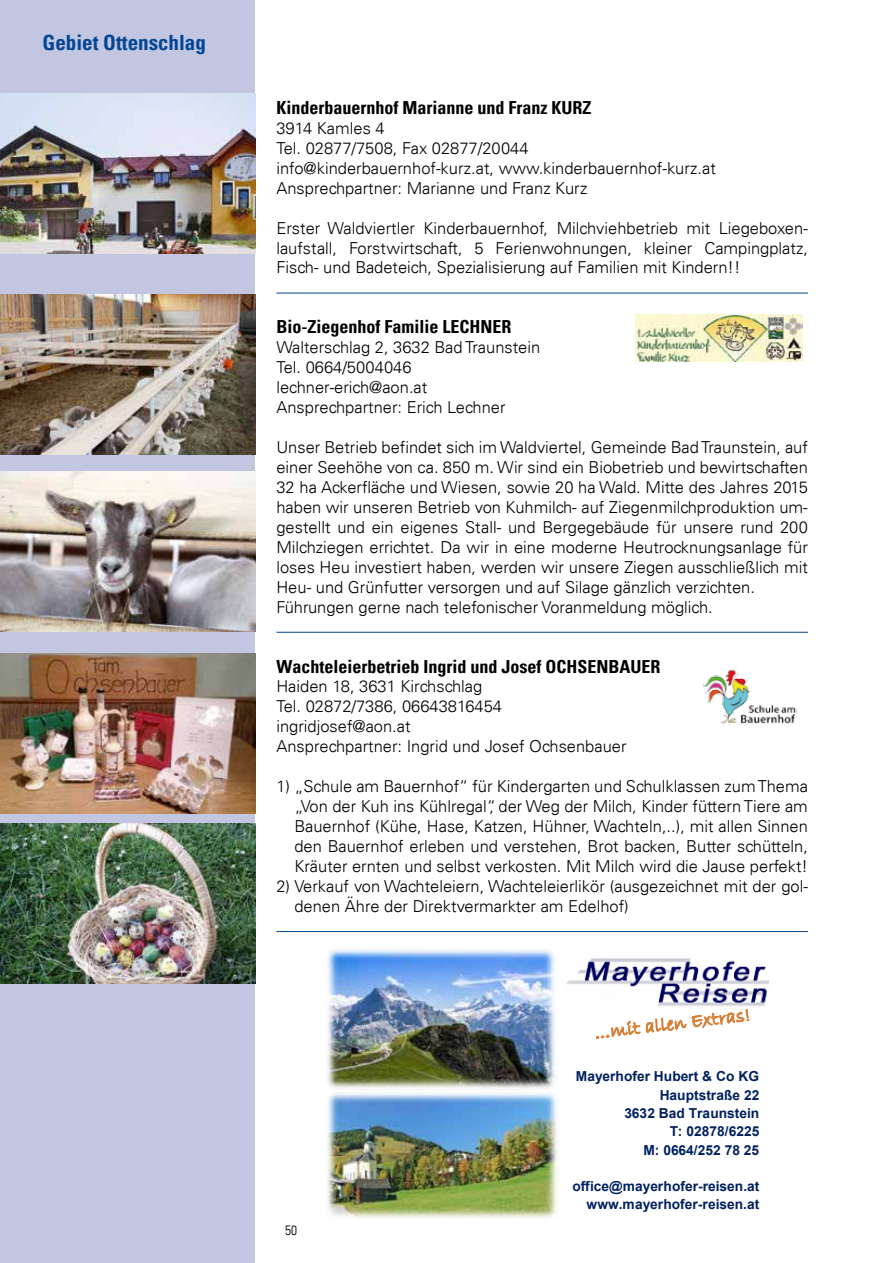
<style>
.page{position:relative;width:893px;height:1263px;background:#fff}
.page>*{position:absolute;margin:0;border:0;box-sizing:border-box;transform-origin:0 0}
.t1{font:700 condensed 21px "Univers";color:#034694}
.t2{font:700 condensed 18px "Univers";color:#000}
.t3{font:300 16.5px/20px "Univers";color:#000}
.t4{font:700 13.8px/18.3px "Arial";color:#002060;text-align:right}
.t5{font:300 condensed 13.5px "Univers LT";color:#000}
</style>
<div class="page">
<div style="left:0;top:0;width:255px;height:1263px;background:#c2c6e1"></div>
<hr style="left:276px;top:293px;width:532px;height:1px;background:#034694">
<hr style="left:276px;top:632px;width:532px;height:1px;background:#034694">
<hr style="left:276px;top:931px;width:532px;height:1px;background:#034694">
<img style="left:0;top:94px;width:255px;height:160px">
<img style="left:635px;top:315px;width:168px;height:46px">
<img style="left:703px;top:670px;width:93px;height:54px">
<img style="left:0;top:472px;width:255px;height:159px">
<img style="left:0;top:294px;width:255px;height:160px">
<img style="left:0;top:653px;width:255px;height:160px">
<img style="left:0;top:824px;width:255px;height:159px">
<img style="left:327px;top:949px;width:228px;height:140px">
<img style="left:327px;top:1092px;width:225px;height:126px">
<img style="left:525px;top:1069px;width:33px;height:147px">
<img style="left:566px;top:958px;width:203px;height:43px">
<img style="left:750px;top:1001px;width:16px;height:5px">
<svg style="left:596px;top:1001px;width:154px;height:38px"></svg>
<p class="t1" style="left:43px;top:30px;width:165px">Gebiet Ottenschlag</p>
<p class="t2" style="left:276px;top:96px;width:316px">Kinderbauernhof Marianne und Franz KURZ</p>
<p class="t3" style="left:276px;top:118px;width:441px">3914 Kamles 4<br>Tel. 02877/7508, Fax 02877/20044 info@kinderbauernhof-kurz.at, www.kinderbauernhof-kurz.at Ansprechpartner: Marianne und Franz Kurz</p>
<p class="t3" style="left:276px;top:218px;width:533px;text-align:justify">Erster Waldviertler Kinderbauernhof, Milchviehbetrieb mit Liegeboxen&shy;laufstall, Forstwirtschaft, 5 Ferienwohnungen, kleiner Campingplatz, Fisch- und Badeteich, Spezialisierung auf Familien mit Kindern!!</p>
<p class="t2" style="left:276px;top:316px;width:237px">Bio-Ziegenhof Familie LECHNER</p>
<p class="t3" style="left:276px;top:337px;width:265px">Walterschlag 2, 3632 Bad Traunstein<br>Tel. 0664/5004046 lechner-erich@aon.at<br>Ansprechpartner: Erich Lechner</p>
<p class="t3" style="left:276px;top:437px;width:533px">Unser Betrieb befindet sich im Waldviertel, Gemeinde Bad Traunstein, auf einer Seehöhe von ca. 850 m. Wir sind ein Biobetrieb und bewirtschaften 32 ha Ackerfläche und Wiesen, sowie 20 ha Wald. Mitte des Jahres 2015 haben wir unseren Betrieb von Kuhmilch- auf Ziegenmilchproduktion um&shy;gestellt und ein eigenes Stall- und Bergegebäude für unsere rund 200<br>Milchziegen errichtet. Da wir in eine moderne Heutrocknungsanlage für loses Heu investiert haben, werden wir unsere Ziegen ausschließlich mit Heu- und Grünfutter versorgen und auf Silage gänzlich verzichten.<br>Führungen gerne nach telefonischer Voranmeldung möglich.</p>
<p class="t2" style="left:276px;top:655px;width:386px">Wachteleierbetrieb Ingrid und Josef OCHSENBAUER</p>
<p class="t3" style="left:276px;top:677px;width:352px">Haiden 18, 3631 Kirchschlag<br>Tel. 02872/7386, 06643816454 ingridjosef@aon.at<br>Ansprechpartner: Ingrid und Josef Ochsenbauer</p>
<p class="t3" style="left:294px;top:776px;width:515px;text-align:justify;text-indent:-18px">1) „Schule am Bauernhof“ für Kindergarten und Schulklassen zum Thema „Von der Kuh ins Kühlregal“, der Weg der Milch, Kinder füttern Tiere am Bauernhof (Kühe, Hase, Katzen, Hühner, Wachteln,..), mit allen Sinnen den Bauernhof erleben und verstehen, Brot backen, Butter schütteln, Kräuter ernten und selbst verkosten. Mit Milch wird die Jause perfekt!</p>
<p class="t3" style="left:294px;top:876px;width:515px;text-indent:-18px">2) Verkauf von Wachteleiern, Wachteleierlikör (ausgezeichnet mit der gol&shy;denen Ähre der Direktvermarkter am Edelhof)</p>
<p class="t5" style="left:285px;top:1222px;width:13px">50</p>
<p class="t4" style="left:576px;top:1068px;width:185px">Mayerhofer Hubert &amp; Co KG<br>Hauptstraße 22<br>3632 Bad Traunstein<br>T: 02878/6225<br>M: 0664/252 78 25</p>
<p class="t4" style="left:572px;top:1178px;width:188px">office@mayerhofer-reisen.at www.mayerhofer-reisen.at</p>
</div>
